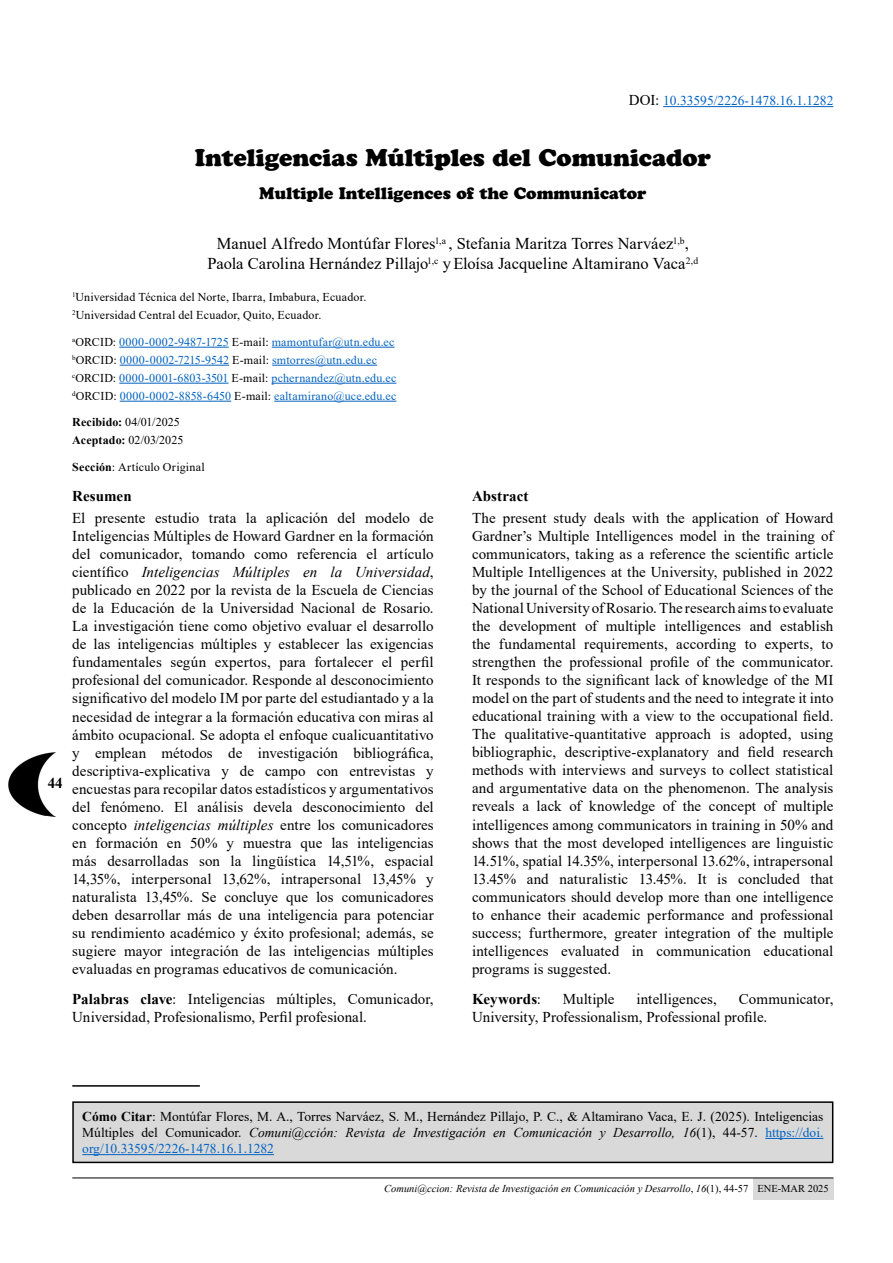
<style>
.page{position:relative;width:893px;height:1263px;background:#fff}
.page>*{position:absolute;margin:0;border:0;box-sizing:border-box;transform-origin:0 0}
.t1{font:24px "Cooper Black Std";letter-spacing:-.005em;color:#000}
.t2{font:16.5px/19.8px "Times New Roman";color:#000;text-align:center}
.t3{font:16.5px "Cooper Black Std";color:#000}
.t4{font:15px/18px "Times New Roman";letter-spacing:.005em;color:#000;text-align:justify}
.t5{font:700 15px "Times New Roman";color:#000}
.t6{font:13.5px/16.2px "Times New Roman";color:#000;text-align:justify}
.t7{font:13.5px "Times New Roman";color:#0563c1}
.t8{font:12px/18px "Times New Roman";letter-spacing:.015em;color:#0563c1}
.t9{font:12px/18px "Times New Roman";letter-spacing:.015em;color:#000}
.t10{font:italic 10.5px "Times New Roman";color:#000}
.s1{font-size:15px;color:#000}
.s2{color:#000}
.s3{font-weight:700}
.s4{font-style:italic}
.s5{font-weight:400}
.s6{color:#0563c1}
.s7{font-style:normal}
</style>
<div class="page">
<img style="left:9px;top:753px;width:46px;height:63px">
<div style="left:753px;top:1178px;width:80px;height:21px;background:#d9d9d9"></div>
<hr style="left:72px;top:1177px;width:761px;height:1px;background:#000">
<hr style="left:119px;top:347px;width:110px;height:1px;background:#0563c1">
<hr style="left:272px;top:347px;width:122px;height:1px;background:#0563c1">
<hr style="left:120px;top:365px;width:109px;height:1px;background:#0563c1">
<hr style="left:272px;top:365px;width:105px;height:1px;background:#0563c1">
<hr style="left:119px;top:383px;width:109px;height:1px;background:#0563c1">
<hr style="left:272px;top:383px;width:124px;height:1px;background:#0563c1">
<hr style="left:120px;top:401px;width:111px;height:1px;background:#0563c1">
<hr style="left:274px;top:401px;width:122px;height:1px;background:#0563c1">
<hr style="left:72px;top:1085px;width:128px;height:2px;background:#000">
<div style="left:73px;top:1102px;width:760px;height:60px;background:#d9d9d9"></div>
<hr style="left:765px;top:1138px;width:58px;height:1px;background:#0563c1">
<hr style="left:82px;top:1154px;width:192px;height:1px;background:#0563c1">
<div style="left:72px;top:1101px;width:761px;height:62px;border:2px solid #000"></div>
<hr style="left:663px;top:106px;width:170px;height:1px;background:#0563c1">
<p class="t7" style="left:629px;top:91px;width:206px"><span class="s1">DOI:</span> 10.33595/2226-1478.16.1.1282</p>
<h1 class="t1" style="left:195px;top:143px;width:518px">Inteligencias Múltiples del Comunicador</h1>
<p class="t3" style="left:259px;top:183px;width:389px">Multiple Intelligences of the Communicator</p>
<p class="t5" style="left:48px;top:772px;width:17px">44</p>
<p class="t2" style="left:207px;top:233px;width:492px">Manuel Alfredo Montúfar Flores<sup>1,a</sup> , Stefania Maritza Torres Narváez<sup>1,b</sup>,<br>Paola Carolina Hernández Pillajo<sup>1,c</sup> yEloísa Jacqueline Altamirano Vaca<sup>2,d</sup></p>
<p class="t9" style="left:72px;top:288px;width:296px"><sup>1</sup>Universidad Técnica del Norte, Ibarra, Imbabura, Ecuador.<br><sup>2</sup>Universidad Central del Ecuador, Quito, Ecuador.</p>
<p class="t8" style="left:72px;top:332px;width:326px"><sup>a</sup><span class="s2">ORCID:</span> 0000-0002-9487-1725 <span class="s2">E-mail:</span> mamontufar@utn.edu.ec <sup>b</sup><span class="s2">ORCID:</span> 0000-0002-7215-9542 <span class="s2">E-mail:</span> smtorres@utn.edu.ec <sup>c</sup><span class="s2">ORCID:</span> 0000-0001-6803-3501 <span class="s2">E-mail:</span> pchernandez@utn.edu.ec <sup>d</sup><span class="s2">ORCID:</span> 0000-0002-8858-6450 <span class="s2">E-mail:</span> ealtamirano@uce.edu.ec</p>
<p class="t9" style="left:72px;top:413px;width:113px"><span class="s3">Recibido:</span> 04/01/2025<br><span class="s3">Aceptado:</span> 02/03/2025</p>
<p class="t9" style="left:72px;top:457px;width:134px"><span class="s3">Sección</span>: Artículo Original</p>
<p class="t5" style="left:72px;top:485px;width:61px">Resumen</p>
<p class="t4" style="left:72px;top:509px;width:363px">El presente estudio trata la aplicación del modelo de Inteligencias Múltiples de Howard Gardner en la formación del comunicador, tomando como referencia el artículo científico <span class="s4">Inteligencias Múltiples en la Universidad</span>, publicado en 2022 por la revista de la Escuela de Ciencias de la Educación de la Universidad Nacional de Rosario.<br>La investigación tiene como objetivo evaluar el desarrollo de las inteligencias múltiples y establecer las exigencias fundamentales según expertos, para fortalecer el perfil profesional del comunicador. Responde al desconocimiento significativo del modelo IM por parte del estudiantado y a la necesidad de integrar a la formación educativa con miras al ámbito ocupacional. Se adopta el enfoque cualicuantitativo y emplean métodos de investigación bibliográfica, descriptiva-explicativa y de campo con entrevistas y encuestas para recopilar datos estadísticos y argumentativos del fenómeno. El análisis devela desconocimiento del concepto <span class="s4">inteligencias múltiples</span> entre los comunicadores en formación en 50% y muestra que las inteligencias más desarrolladas son la lingüística 14,51%, espacial 14,35%, interpersonal 13,62%, intrapersonal 13,45% y naturalista 13,45%. Se concluye que los comunicadores deben desarrollar más de una inteligencia para potenciar su rendimiento académico y éxito profesional; además, se sugiere mayor integración de las inteligencias múltiples evaluadas en programas educativos de comunicación.</p>
<p class="t4" style="left:72px;top:990px;width:363px"><span class="s3">Palabras clave</span>: Inteligencias múltiples, Comunicador,<br>Universidad, Profesionalismo, Perfil profesional.</p>
<p class="t5" style="left:472px;top:485px;width:58px">Abstract</p>
<p class="t4" style="left:472px;top:509px;width:363px">The present study deals with the application of Howard Gardner’s Multiple Intelligences model in the training of communicators, taking as a reference the scientific article Multiple Intelligences at the University, published in 2022 by the journal of the School of Educational Sciences of the National University of Rosario. The research aims to evaluate the development of multiple intelligences and establish the fundamental requirements, according to experts, to strengthen the professional profile of the communicator.<br>It responds to the significant lack of knowledge of the MI model on the part of students and the need to integrate it into educational training with a view to the occupational field.<br>The qualitative-quantitative approach is adopted, using bibliographic, descriptive-explanatory and field research methods with interviews and surveys to collect statistical and argumentative data on the phenomenon. The analysis reveals a lack of knowledge of the concept of multiple intelligences among communicators in training in 50% and shows that the most developed intelligences are linguistic 14.51%, spatial 14.35%, interpersonal 13.62%, intrapersonal 13.45% and naturalistic 13.45%. It is concluded that communicators should develop more than one intelligence to enhance their academic performance and professional success; furthermore, greater integration of the multiple intelligences evaluated in communication educational programs is suggested.</p>
<p class="t5" style="left:472px;top:988px;width:71px">Keywords<span class="s5">:</span></p>
<p class="t4" style="left:563px;top:990px;width:53px">Multiple</p>
<p class="t4" style="left:636px;top:990px;width:82px">intelligences,</p>
<p class="t4" style="left:472px;top:990px;width:363px;text-indent:267px">Communicator,<br>University, Professionalism, Professional profile.</p>
<p class="t6" style="left:82px;top:1108px;width:743px"><span class="s3">Cómo Citar</span>: Montúfar Flores, M. A., Torres Narváez, S. M., Hernández Pillajo, P. C., &amp; Altamirano Vaca, E. J. (2025). Inteligencias Múltiples del Comunicador. <span class="s4">Comuni@cción: Revista de Investigación en Comunicación y Desarrollo, 16</span>(1), 44-57. <span class="s6">https://doi. org/10.33595/2226-1478.16.1.1282</span></p>
<p class="t10" style="left:384px;top:1181px;width:446px">Comuni@ccion: Revista de Investigación en Comunicación y Desarrollo<span class="s7">,</span> 16<span class="s7">(1), 44-57 ENE-MAR 2025</span></p>
</div>
